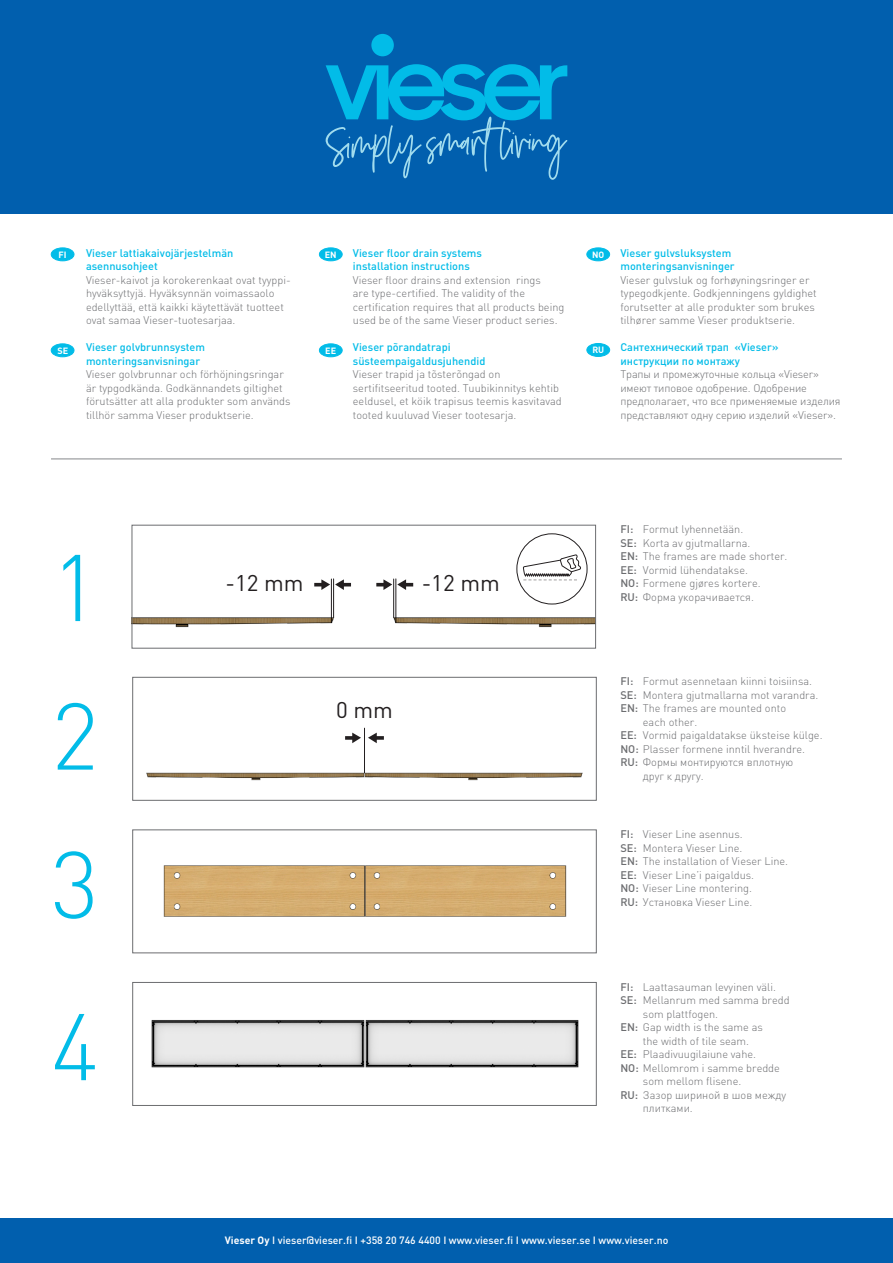
<style>
.page{position:relative;width:893px;height:1263px;background:#fff}
.page>*{position:absolute;margin:0;border:0;box-sizing:border-box;transform-origin:0 0}
.t1{font:300 93px "DIN Pro";color:#02bce8}
.t2{font:22.5px "DIN Pro";color:#231f20}
.t3{font:300 10.95px/13.5px "DIN Pro";color:#6c6d70}
.t4{font:500 10.95px/13.5px "DIN Pro";color:#02bce8}
.t5{font:500 10.5px "DIN Pro";color:#fff}
.t6{font:700 9px "DIN Pro";color:#fff}
.s1{font-weight:500}
.s2{font-weight:700}
</style>
<div class="page">
<div style="left:132px;top:677px;width:464px;height:123px;border:1px solid #6c6d70"></div>
<div style="left:132px;top:982px;width:464px;height:124px;border:1px solid #6c6d70"></div>
<img style="left:151px;top:1020px;width:428px;height:48px">
<div style="left:51px;top:344px;width:23px;height:13px;background:#02bce8;border-radius:50%"></div>
<div style="left:51px;top:343px;width:23px;height:14px;border:1px solid #02bce8;border-radius:50%"></div>
<div style="left:587px;top:343px;width:23px;height:13px;background:#02bce8;border-radius:50%"></div>
<div style="left:586px;top:343px;width:24px;height:14px;border:1px solid #02bce8;border-radius:50%"></div>
<div style="left:51px;top:248px;width:23px;height:13px;background:#02bce8;border-radius:50%"></div>
<div style="left:51px;top:247px;width:23px;height:14px;border:1px solid #02bce8;border-radius:50%"></div>
<div style="left:319px;top:344px;width:23px;height:13px;background:#02bce8;border-radius:50%"></div>
<div style="left:319px;top:343px;width:24px;height:14px;border:1px solid #02bce8;border-radius:50%"></div>
<div style="left:587px;top:248px;width:23px;height:13px;background:#02bce8;border-radius:50%"></div>
<div style="left:586px;top:247px;width:24px;height:14px;border:1px solid #02bce8;border-radius:50%"></div>
<div style="left:319px;top:248px;width:23px;height:13px;background:#02bce8;border-radius:50%"></div>
<div style="left:319px;top:247px;width:24px;height:14px;border:1px solid #02bce8;border-radius:50%"></div>
<img style="left:146px;top:772px;width:437px;height:9px">
<div style="left:0;top:1219px;width:893px;height:44px;background:#015fae"></div>
<hr style="left:51px;top:458px;width:791px;height:1px;background:#939598">
<hr style="left:364px;top:728px;width:1px;height:45px;background:#231f20">
<svg style="left:345px;top:733px;width:16px;height:10px"></svg>
<svg style="left:368px;top:733px;width:16px;height:10px"></svg>
<div style="left:132px;top:830px;width:464px;height:123px;border:1px solid #6c6d70"></div>
<img style="left:163px;top:865px;width:404px;height:52px">
<div style="left:0;top:0;width:893px;height:214px;background:#015fae"></div>
<svg style="left:325px;top:34px;width:242px;height:146px"></svg>
<svg style="left:523px;top:554px;width:58px;height:15px"></svg>
<img style="left:134px;top:569px;width:460px;height:59px">
<div style="left:132px;top:525px;width:464px;height:123px;border:1px solid #6c6d70"></div>
<p class="t4" style="left:353px;top:245px;width:131px">Vieser floor drain systems installation instructions</p>
<p class="t3" style="left:353px;top:272px;width:213px">Vieser floor drains and extension rings<br>are type-certified. The validity of the certification requires that all products being used be of the same Vieser product series.</p>
<p class="t4" style="left:353px;top:339px;width:134px">Vieser põrandatrapi süsteempaigaldusjuhendid</p>
<p class="t3" style="left:353px;top:366px;width:210px">Vieser trapid ja tõsterõngad on sertifitseeritud tooted. Tuubikinnitys kehtib eeldusel, et köik trapisus teemis kasvitavad tooted kuuluvad Vieser tootesarja.</p>
<p class="t4" style="left:86px;top:245px;width:149px">Vieser lattiakaivojärjestelmän</p>
<p class="t6" style="left:592px;top:247px;width:14px">NO</p>
<p class="t4" style="left:86px;top:258px;width:73px">asennusohjeet</p>
<p class="t3" style="left:86px;top:272px;width:206px">Vieser-kaivot ja korokerenkaat ovat tyyppi&shy;hyväksyttyjä. Hyväksynnän voimassaolo edellyttää, että kaikki käytettävät tuotteet ovat samaa Vieser-tuotesarjaa.</p>
<p class="t4" style="left:86px;top:339px;width:121px">Vieser golvbrunnsystem monteringsanvisningar</p>
<p class="t3" style="left:86px;top:366px;width:206px">Vieser golvbrunnar och förhöjningsringar är typgodkända. Godkännandets giltighet förutsätter att alla produkter som används tillhör samma Vieser produktserie.</p>
<p class="t6" style="left:325px;top:247px;width:13px">EN</p>
<p class="t6" style="left:59px;top:247px;width:10px">FI</p>
<p class="t6" style="left:57px;top:343px;width:12px">SE</p>
<p class="t6" style="left:592px;top:342px;width:13px">RU</p>
<p class="t6" style="left:325px;top:343px;width:12px">EE</p>
<p class="t4" style="left:620px;top:245px;width:116px">Vieser gulvsluksystem monteringsanvisninger</p>
<p class="t3" style="left:620px;top:272px;width:198px">Vieser gulvsluk og forhøyningsringer er typegodkjente. Godkjenningens gyldighet forutsetter at alle produkter som brukes tilhører samme Vieser produktserie.</p>
<p class="t4" style="left:620px;top:339px;width:160px">Сантехнический трап «Vieser» инструкции по монтажу</p>
<p class="t3" style="left:620px;top:366px;width:222px">Трапы и промежуточные кольца «Vieser» имеют типовое одобрение. Одобрение предполагает, что все применяемые изделия представляют одну серию изделий «Vieser».</p>
<h1 class="t1" style="left:51px;top:516px;width:49px">1</h1>
<h1 class="t1" style="left:51px;top:664px;width:49px">2</h1>
<h1 class="t1" style="left:51px;top:813px;width:49px">3</h1>
<h1 class="t1" style="left:51px;top:975px;width:49px">4</h1>
<h2 class="t2" style="left:225px;top:565px;width:80px">-12 mm</h2>
<h2 class="t2" style="left:422px;top:565px;width:80px">-12 mm</h2>
<h2 class="t2" style="left:336px;top:692px;width:58px">0 mm</h2>
<p class="t3" style="left:620px;top:522px;width:169px"><span class="s1">FI:</span> Formut lyhennetään.<br><span class="s1">SE:</span> Korta av gjutmallarna.<br><span class="s1">EN:</span> The frames are made shorter.<br><span class="s1">EE:</span> Vormid lühendatakse.<br><span class="s1">NO:</span> Formene gjøres kortere.<br><span class="s1">RU:</span> Форма укорачивается.</p>
<p class="t3" style="left:620px;top:674px;width:193px"><span class="s1">FI:</span> Formut asennetaan kiinni toisiinsa.</p>
<p class="t3" style="left:620px;top:687px;width:199px"><span class="s1">SE:</span> Montera gjutmallarna mot varandra.</p>
<p class="t3" style="left:620px;top:701px;width:167px"><span class="s1">EN:</span> The frames are mounted onto</p>
<p class="t3" style="left:643px;top:714px;width:56px">each other.</p>
<p class="t3" style="left:620px;top:728px;width:204px"><span class="s1">EE:</span> Vormid paigaldatakse üksteise külge.</p>
<p class="t3" style="left:620px;top:741px;width:186px"><span class="s1">NO:</span> Plasser formene inntil hverandre.</p>
<p class="t3" style="left:620px;top:755px;width:174px"><span class="s1">RU:</span> Формы монтируются вплотную</p>
<p class="t3" style="left:643px;top:768px;width:62px">друг к другу.</p>
<p class="t3" style="left:620px;top:826px;width:169px"><span class="s1">FI:</span> Vieser Line asennus.<br><span class="s1">SE:</span> Montera Vieser Line.<br><span class="s1">EN:</span> The installation of Vieser Line.<br><span class="s1">EE:</span> Vieser Line’i paigaldus.<br><span class="s1">NO:</span> Vieser Line montering.<br><span class="s1">RU:</span> Установка Vieser Line.</p>
<p class="t3" style="left:620px;top:979px;width:157px"><span class="s1">FI:</span> Laattasauman levyinen väli.</p>
<p class="t3" style="left:620px;top:992px;width:171px"><span class="s1">SE:</span> Mellanrum med samma bredd</p>
<p class="t3" style="left:643px;top:1006px;width:77px">som plattfogen.</p>
<p class="t3" style="left:620px;top:1019px;width:144px"><span class="s1">EN:</span> Gap width is the same as</p>
<p class="t3" style="left:643px;top:1033px;width:108px">the width of tile seam.</p>
<p class="t3" style="left:620px;top:1046px;width:137px"><span class="s1">EE:</span> Plaadivuugilaiune vahe.</p>
<p class="t3" style="left:620px;top:1060px;width:161px"><span class="s1">NO:</span> Mellomrom i samme bredde</p>
<p class="t3" style="left:643px;top:1073px;width:100px">som mellom flisene.</p>
<p class="t3" style="left:620px;top:1087px;width:167px"><span class="s1">RU:</span> Зазор шириной в шов между</p>
<p class="t3" style="left:643px;top:1100px;width:51px">плитками.</p>
<p class="t5" style="left:225px;top:1232px;width:445px"><span class="s2">Vieser Oy</span> I vieser@vieser.fi I +358 20 746 4400 I www.vieser.fi I www.vieser.se I www.vieser.no</p>
</div>
